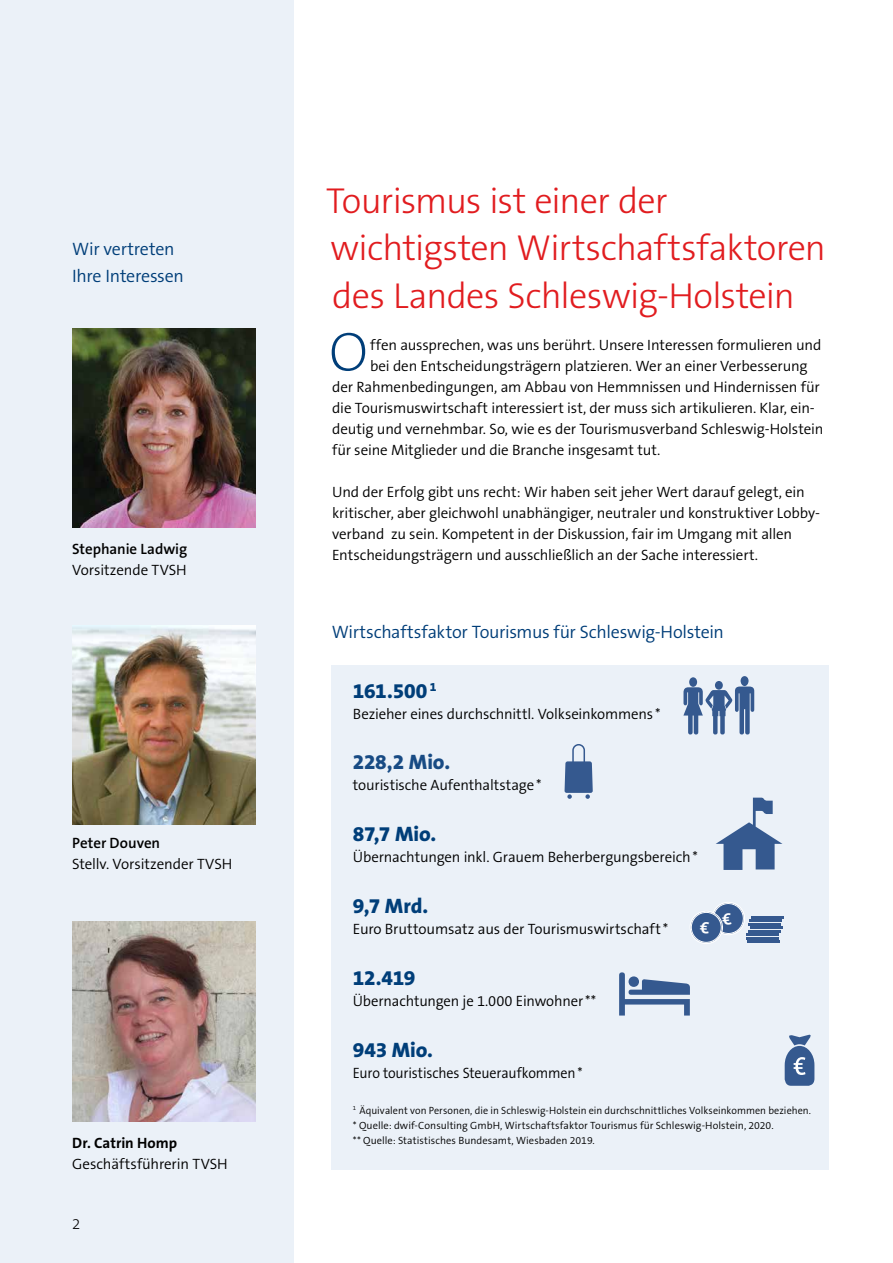
<style>
.page{position:relative;width:893px;height:1263px;background:#fff}
.page>*{position:absolute;margin:0;border:0;box-sizing:border-box;transform-origin:0 0}
.t1{font:200 55.35px "The Sans B2";color:#003e79}
.t2{font:300 36.3px/47.2px "The Sans B3";letter-spacing:-.02em;color:#e11c1f}
.t3{font:800 21px "The Sans B8";letter-spacing:-.01em;color:#003e79}
.t4{font:800 21px "The Sans B8";letter-spacing:-.01em;color:#184b84}
.t5{font:300 18px/27px "The Sans B4";letter-spacing:-.015em;color:#003e79}
.t6{font:300 15px/21px "The Sans B4";letter-spacing:-.01em;color:#000}
.t7{font:300 15px "The Sans B4";letter-spacing:-.01em;color:#000;scale:.94 1}
.t8{font:600 15px "The Sans B6";color:#000}
.t9{font:700 15px "The Sans B7";color:#000}
.t10{font:300 15px "The Sans B3";color:#000}
.t11{font:300 10.5px/15px "The Sans B4";letter-spacing:.005em;color:#000}
</style>
<div class="page">
<div style="left:0;top:0;width:293px;height:1263px;background:#ebf1f8"></div>
<div style="left:332px;top:665px;width:497px;height:504px;background:#ebf1f8"></div>
<svg style="left:619px;top:972px;width:71px;height:43px"></svg>
<svg style="left:683px;top:676px;width:71px;height:58px"></svg>
<svg style="left:716px;top:798px;width:66px;height:72px"></svg>
<hr style="left:747px;top:940px;width:33px;height:3px;background:#35598f">
<hr style="left:746px;top:937px;width:32px;height:2px;background:#35598f">
<hr style="left:746px;top:933px;width:33px;height:3px;background:#35598f">
<hr style="left:748px;top:930px;width:33px;height:2px;background:#35598f">
<hr style="left:750px;top:926px;width:33px;height:3px;background:#35598f">
<hr style="left:748px;top:923px;width:33px;height:2px;background:#35598f">
<hr style="left:749px;top:919px;width:33px;height:3px;background:#35598f">
<hr style="left:751px;top:916px;width:33px;height:2px;background:#35598f">
<div style="left:572px;top:744px;width:13px;height:32px;border:2px solid #35598f;border-radius:6px"></div>
<svg style="left:564px;top:761px;width:29px;height:38px"></svg>
<img style="left:72px;top:922px;width:183px;height:199px">
<img style="left:72px;top:625px;width:183px;height:200px">
<img style="left:72px;top:328px;width:183px;height:200px">
<svg style="left:785px;top:1034px;width:29px;height:52px"></svg>
<svg style="left:690px;top:902px;width:55px;height:42px"></svg>
<p class="t5" style="left:72px;top:236px;width:113px">Wir vertreten<br>Ihre Interessen</p>
<p class="t8" style="left:72px;top:541px;width:116px">Stephanie Ladwig</p>
<p class="t6" style="left:72px;top:560px;width:116px">Vorsitzende TVSH</p>
<p class="t8" style="left:72px;top:835px;width:89px">Peter Douven</p>
<p class="t6" style="left:72px;top:854px;width:161px">Stellv. Vorsitzender TVSH</p>
<p class="t9" style="left:72px;top:1134px;width:106px">Dr. Catrin Homp</p>
<p class="t6" style="left:72px;top:1154px;width:157px">Geschäftsführerin TVSH</p>
<p class="t10" style="left:72px;top:1216px;width:10px">2</p>
<h2 class="t2" style="left:326px;top:178px;width:501px">Tourismus ist einer der wichtigsten Wirtschaftsfaktoren des Landes Schleswig-Holstein</h2>
<h1 class="t1" style="left:329px;top:323px;width:41px">O</h1>
<p class="t6" style="left:370px;top:335px;width:453px">ffen aussprechen, was uns berührt. Unsere Interessen formulieren und</p>
<p class="t6" style="left:370px;top:356px;width:439px">bei den Entscheidungsträgern platzieren. Wer an einer Verbesserung</p>
<p class="t6" style="left:332px;top:377px;width:489px">der Rahmenbedingungen, am Abbau von Hemmnissen und Hindernissen für</p>
<p class="t6" style="left:332px;top:398px;width:484px">die Tourismuswirtschaft interessiert ist, der muss sich artikulieren. Klar, ein-</p>
<p class="t6" style="left:332px;top:419px;width:493px">deutig und vernehmbar. So, wie es der Tourismusverband Schleswig-Holstein</p>
<p class="t6" style="left:332px;top:440px;width:330px">für seine Mitglieder und die Branche insgesamt tut.</p>
<p class="t6" style="left:332px;top:482px;width:489px">Und der Erfolg gibt uns recht: Wir haben seit jeher Wert darauf gelegt, ein kritischer, aber gleichwohl unabhängiger, neutraler und konstruktiver Lobby&shy;verband zu sein. Kompetent in der Diskussion, fair im Umgang mit allen Entscheidungsträgern und ausschließlich an der Sache interessiert.</p>
<p class="t5" style="left:332px;top:619px;width:394px">Wirtschaftsfaktor Tourismus für Schleswig-Holstein</p>
<h3 class="t3" style="left:353px;top:679px;width:85px">161.500 <sup>1</sup></h3>
<p class="t6" style="left:353px;top:704px;width:309px">Bezieher eines durchschnittl. Volkseinkommens *</p>
<h3 class="t4" style="left:353px;top:751px;width:99px">228,2 Mio.</h3>
<p class="t6" style="left:353px;top:775px;width:190px">touristische Aufenthaltstage*</p>
<h3 class="t3" style="left:353px;top:823px;width:85px">87,7 Mio.</h3>
<p class="t6" style="left:353px;top:847px;width:347px">Übernachtungen inkl. Grauem Beherbergungsbereich*</p>
<h3 class="t3" style="left:353px;top:894px;width:77px">9,7 Mrd.</h3>
<p class="t6" style="left:353px;top:919px;width:317px">Euro Bruttoumsatz aus der Tourismuswirtschaft*</p>
<h3 class="t3" style="left:353px;top:966px;width:64px">12.419</h3>
<p class="t6" style="left:353px;top:991px;width:245px">Übernachtungen je 1.000 Einwohner**</p>
<h3 class="t3" style="left:353px;top:1038px;width:82px">943 Mio.</h3>
<p class="t7" style="left:353px;top:1065px;width:246px">Euro touristisches Steueraufkommen*</p>
<p class="t11" style="left:353px;top:1103px;width:460px"><sup>1</sup> Äquivalent von Personen, die in Schleswig-Holstein ein durchschnittliches Volkseinkommen beziehen. * Quelle: dwif-Consulting GmbH, Wirtschaftsfaktor Tourismus für Schleswig-Holstein, 2020.<br>** Quelle: Statistisches Bundesamt, Wiesbaden 2019.</p>
</div>
